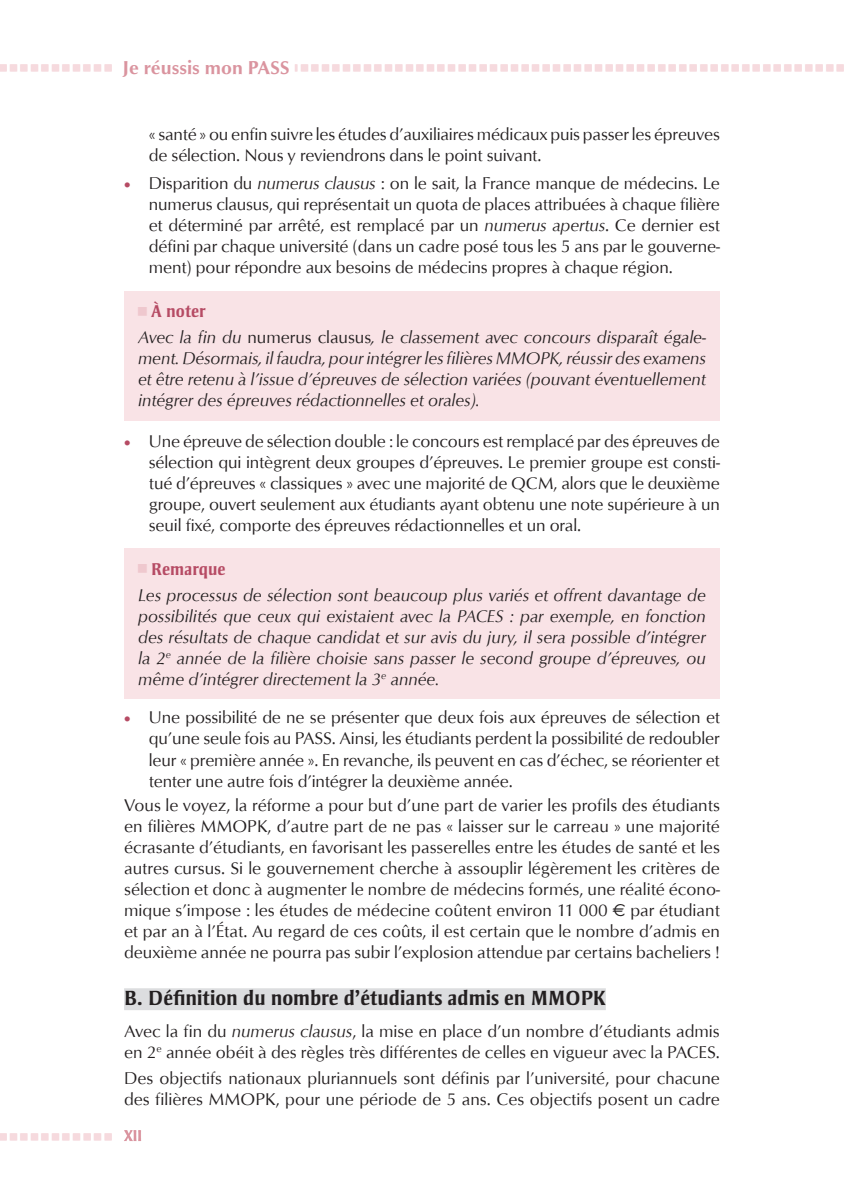
<style>
.page{position:relative;width:844px;height:1191px;background:#fff}
.page>*{position:absolute;margin:0;border:0;box-sizing:border-box;transform-origin:0 0}
.t1{font:700 21px "Strayhorn MT Std";color:#231f20}
.t2{font:700 19.25px "Opus";color:#da949f}
.t3{font:17.5px/21px "Opus";color:#231f20;text-align:justify}
.t4{font:italic 17.5px/21px "Opus";letter-spacing:-.005em;color:#231f20;text-align:justify}
.t5{font:700 17.5px "Strayhorn MT Std";color:#b64b64}
.t6{font:15.75px "Strayhorn MT Std";color:#da949f}
.s1{color:#b64b64}
.s2{font-style:italic}
.s3{font-style:normal}
</style>
<div class="page">
<div style="left:124px;top:988px;width:481px;height:22px;background:#dcdddf"></div>
<div style="left:124px;top:291px;width:595px;height:129px;background:#f9e3e6"></div>
<div style="left:124px;top:548px;width:595px;height:151px;background:#f9e3e6"></div>
<p class="t2" style="left:123px;top:56px;width:169px">Je réussis mon PASS</p>
<p class="t3" style="left:149px;top:124px;width:572px">« santé » ou enfin suivre les études d’auxiliaires médicaux puis passer les épreuves de sélection. Nous y reviendrons dans le point suivant.</p>
<p class="t3" style="left:149px;top:173px;width:572px;text-indent:-25px"><span class="s1">•</span> Disparition du <span class="s2">numerus clausus</span> : on le sait, la France manque de médecins. Le numerus clausus, qui représentait un quota de places attribuées à chaque filière et déterminé par arrêté, est remplacé par un <span class="s2">numerus apertus</span>. Ce dernier est défini par chaque université (dans un cadre posé tous les 5 ans par le gouverne&shy;ment) pour répondre aux besoins de médecins propres à chaque région.</p>
<p class="t5" style="left:151px;top:301px;width:56px">À noter</p>
<p class="t4" style="left:138px;top:327px;width:569px">Avec la fin du <span class="s3">numerus clausus</span>, le classement avec concours disparaît égale&shy;ment. Désormais, il faudra, pour intégrer les filières MMOPK, réussir des examens et être retenu à l’issue d’épreuves de sélection variées (pouvant éventuellement intégrer des épreuves rédactionnelles et orales).</p>
<p class="t3" style="left:149px;top:430px;width:572px;text-indent:-25px"><span class="s1">•</span> Une épreuve de sélection double : le concours est remplacé par des épreuves de sélection qui intègrent deux groupes d’épreuves. Le premier groupe est consti&shy;tué d’épreuves « classiques » avec une majorité de QCM, alors que le deuxième groupe, ouvert seulement aux étudiants ayant obtenu une note supérieure à un seuil fixé, comporte des épreuves rédactionnelles et un oral.</p>
<p class="t5" style="left:151px;top:559px;width:76px">Remarque</p>
<p class="t4" style="left:138px;top:584px;width:569px">Les processus de sélection sont beaucoup plus variés et offrent davantage de possibilités que ceux qui existaient avec la PACES : par exemple, en fonction des résultats de chaque candidat et sur avis du jury, il sera possible d’intégrer la 2<sup>e</sup> année de la filière choisie sans passer le second groupe d’épreuves, ou même d’intégrer directement la 3<sup>e</sup> année.</p>
<p class="t3" style="left:149px;top:707px;width:572px;text-indent:-25px"><span class="s1">•</span> Une possibilité de ne se présenter que deux fois aux épreuves de sélection et qu’une seule fois au PASS. Ainsi, les étudiants perdent la possibilité de redoubler leur « première année ». En revanche, ils peuvent en cas d’échec, se réorienter et tenter une autre fois d’intégrer la deuxième année.</p>
<p class="t3" style="left:124px;top:794px;width:597px">Vous le voyez, la réforme a pour but d’une part de varier les profils des étudiants en filières MMOPK, d’autre part de ne pas « laisser sur le carreau » une majorité écrasante d’étudiants, en favorisant les passerelles entre les études de santé et les autres cursus. Si le gouvernement cherche à assouplir légèrement les critères de sélection et donc à augmenter le nombre de médecins formés, une réalité écono&shy;mique s’impose : les études de médecine coûtent environ 11 000</p>
<p class="t3" style="left:124px;top:899px;width:597px;text-indent:506px">par étudiant et par an à l’État. Au regard de ces coûts, il est certain que le nombre d’admis en deuxième année ne pourra pas subir l’explosion attendue par certains bacheliers !</p>
<p class="t1" style="left:124px;top:986px;width:483px">B. Définition du nombre d’étudiants admis en MMOPK</p>
<p class="t3" style="left:124px;top:1020px;width:597px">Avec la fin du <span class="s2">numerus clausus</span>, la mise en place d’un nombre d’étudiants admis en 2<sup>e</sup> année obéit à des règles très différentes de celles en vigueur avec la PACES.</p>
<p class="t3" style="left:124px;top:1067px;width:597px">Des objectifs nationaux pluriannuels sont définis par l’université, pour chacune des filières MMOPK, pour une période de 5 ans. Ces objectifs posent un cadre</p>
<p class="t6" style="left:124px;top:1127px;width:20px">XII</p>
</div>
